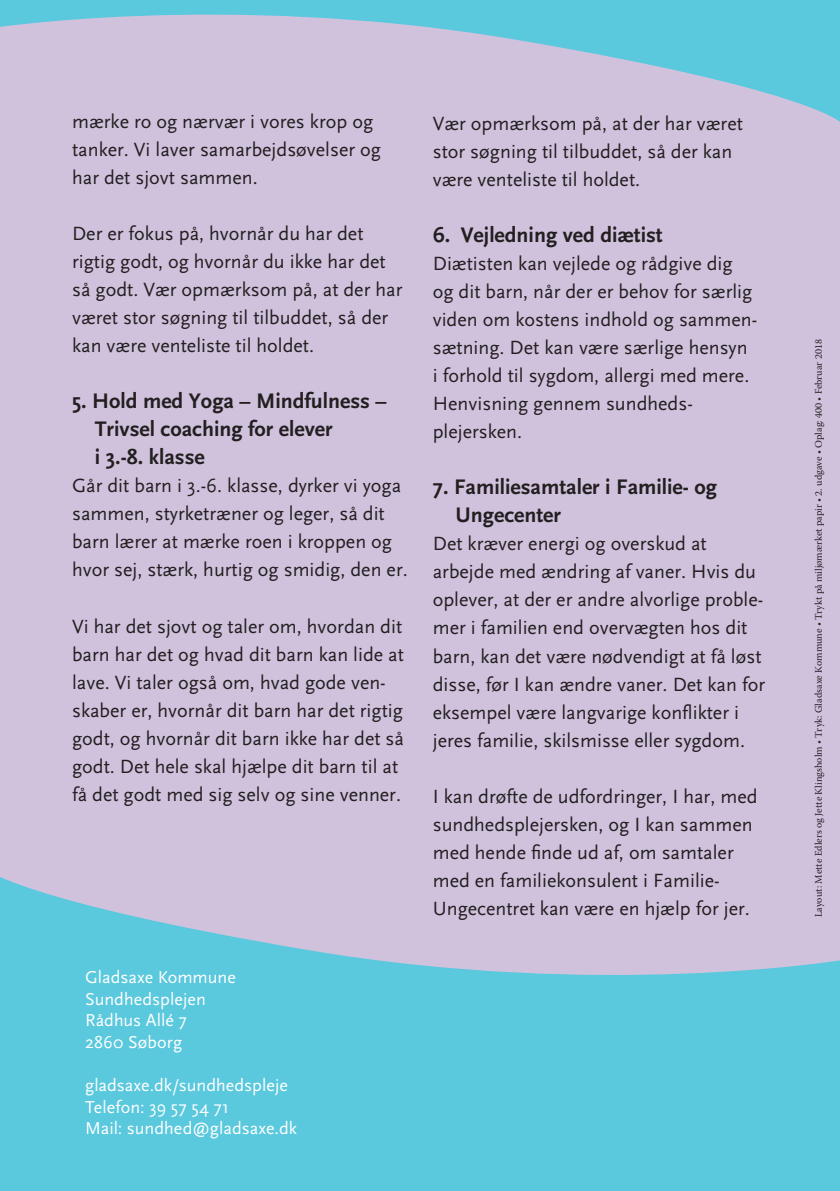
<style>
.page{position:relative;width:840px;height:1191px;background:#fff}
.page>*{position:absolute;margin:0;border:0;box-sizing:border-box;transform-origin:0 0}
.t1{font:700 22px/28px "Scala Sans";color:#231f20}
.t2{font:20px/28px "Scala Sans";color:#231f20}
.t3{font:18px/21.6px "Scala Sans";color:#fff}
.t4{font:10px "Warnock Pro";color:#231f20}
</style>
<div class="page">
<div style="left:0;top:0;width:839px;height:1174px;background:#d0c2dd"></div>
<svg style="left:0;top:877px;width:839px;height:314px;fill:#5ac8dd"></svg>
<svg style="left:0;top:0;width:839px;height:121px"></svg>
<p class="t2" style="left:72px;top:108px;width:310px">mærke ro og nærvær i vores krop og tanker. Vi laver samarbejdsøvelser og har det sjovt sammen.</p>
<p class="t2" style="left:72px;top:220px;width:332px">Der er fokus på, hvornår du har det rigtig godt, og hvornår du ikke har det så godt. Vær opmærksom på, at der har været stor søgning til tilbuddet, så der kan være venteliste til holdet.</p>
<p class="t1" style="left:95px;top:388px;width:293px;text-indent:-23px">5. Hold med Yoga – Mindfulness –<br>Trivsel coaching for elever<br>i 3.-8. klasse</p>
<p class="t2" style="left:72px;top:472px;width:337px">Går dit barn i 3.-6. klasse, dyrker vi yoga sammen, styrketræner og leger, så dit barn lærer at mærke roen i kroppen og hvor sej, stærk, hurtig og smidig, den er.</p>
<p class="t2" style="left:72px;top:612px;width:333px">Vi har det sjovt og taler om, hvordan dit barn har det og hvad dit barn kan lide at lave. Vi taler også om, hvad gode ven&shy;skaber er, hvornår dit barn har det rigtig godt, og hvornår dit barn ikke har det så godt. Det hele skal hjælpe dit barn til at få det godt med sig selv og sine venner.</p>
<p class="t3" style="left:85px;top:966px;width:152px">Gladsaxe Kommune<br>Sundhedsplejen<br>Rådhus Allé 7<br>2860 Søborg</p>
<p class="t3" style="left:85px;top:1074px;width:213px">gladsaxe.dk/sundhedspleje<br>Telefon: 39 57 54 71<br>Mail: sundhed@gladsaxe.dk</p>
<p class="t2" style="left:432px;top:110px;width:311px">Vær opmærksom på, at der har været stor søgning til tilbuddet, så der kan være venteliste til holdet.</p>
<p class="t1" style="left:432px;top:222px;width:231px">6. Vejledning ved diætist</p>
<p class="t2" style="left:432px;top:250px;width:326px">Diætisten kan vejlede og rådgive dig og dit barn, når der er behov for særlig viden om kostens indhold og sammen&shy;sætning. Det kan være særlige hensyn i forhold til sygdom, allergi med mere.<br>Henvisning gennem sundheds&shy;plejersken.</p>
<p class="t1" style="left:455px;top:474px;width:263px;text-indent:-23px">7. Familiesamtaler i Familie- og<br>Ungecenter</p>
<p class="t2" style="left:432px;top:530px;width:333px">Det kræver energi og overskud at arbejde med ændring af vaner. Hvis du oplever, at der er andre alvorlige proble&shy;mer i familien end overvægten hos dit barn, kan det være nødvendigt at få løst disse, før I kan ændre vaner. Det kan for eksempel være langvarige konflikter i jeres familie, skilsmisse eller sygdom.</p>
<p class="t2" style="left:432px;top:782px;width:326px">I kan drøfte de udfordringer, I har, med sundhedsplejersken, og I kan sammen med hende finde ud af, om samtaler med en familiekonsulent i Familie-Ungecentret kan være en hjælp for jer.</p>
<p class="t4" style="left:812px;top:917px;width:579px;rotate:-90deg">Layout: Mette Edlers og Jette Klingsholm • Tryk: Gladsaxe Kommune • Trykt på miljømærket papir • 2. udgave • Oplag: 400 • Februar 2018</p>
</div>
